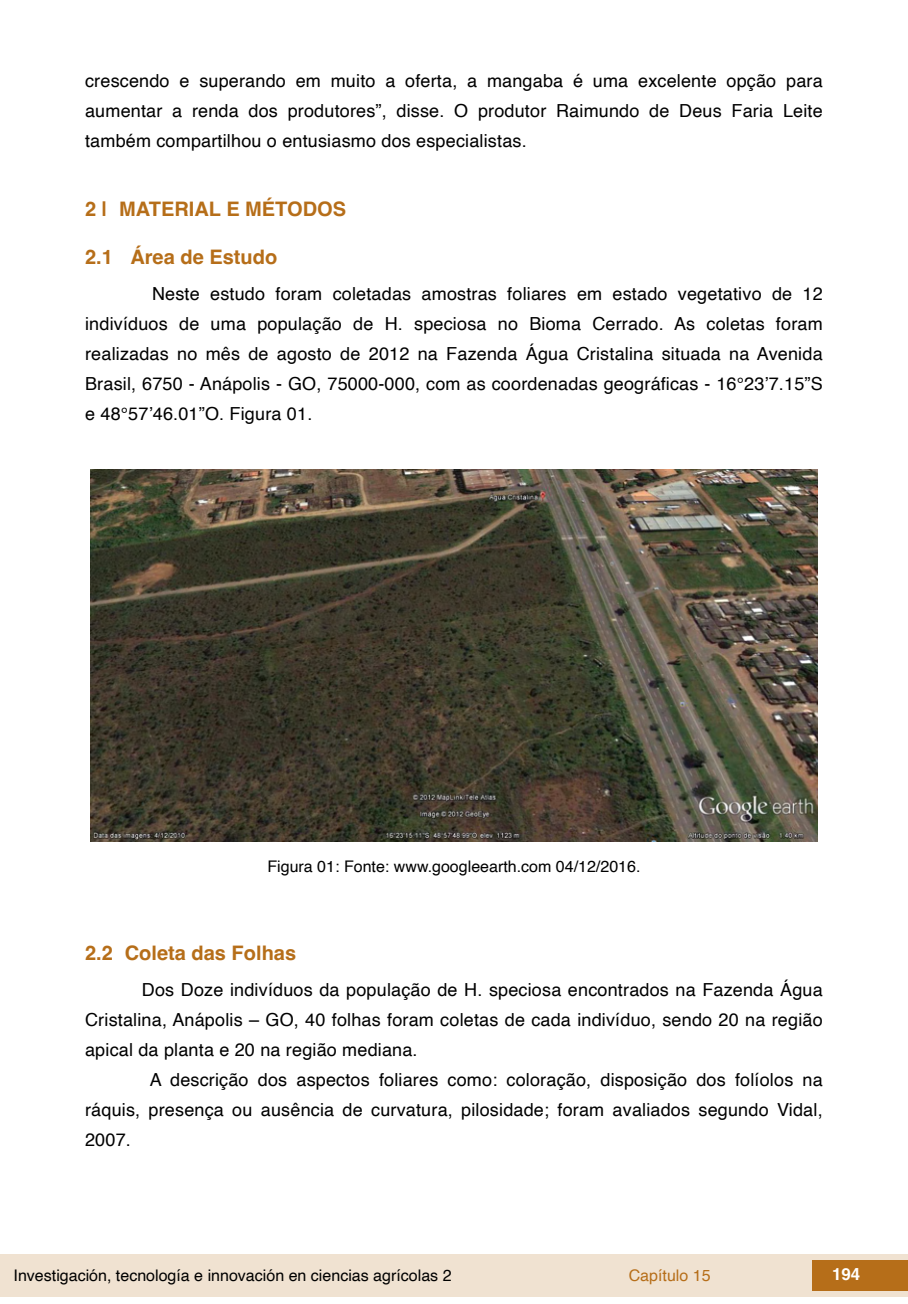
<style>
.page{position:relative;width:908px;height:1304px;background:#fff}
.page>*{position:absolute;margin:0;border:0;box-sizing:border-box;transform-origin:0 0}
.t1{font:700 20px "Helvetica";color:#b66e19}
.t2{font:18px/30px "Helvetica";letter-spacing:.01em;color:#000;text-align:justify}
.t3{font:700 16.8px "Helvetica";color:#fff}
.t4{font:16px "Helvetica";color:#000}
.t5{font:16px "Helvetica";color:#b66e19}
</style>
<div class="page">
<div style="left:0;top:1254px;width:906px;height:43px;background:#f0e2d1"></div>
<div style="left:812px;top:1261px;width:95px;height:30px;background:#b66e19"></div>
<img style="left:90px;top:470px;width:727px;height:372px">
<p class="t2" style="left:85px;top:66px;width:738px">crescendo e superando em muito a oferta, a mangaba é uma excelente opção para aumentar a renda dos produtores”, disse. O produtor Raimundo de Deus Faria Leite também compartilhou o entusiasmo dos especialistas.</p>
<p class="t1" style="left:85px;top:197px;width:262px">2 | MATERIAL E MÉTODOS</p>
<p class="t1" style="left:85px;top:245px;width:193px">2.1 Área de Estudo</p>
<p class="t2" style="left:85px;top:279px;width:738px;text-indent:67px">Neste estudo foram coletadas amostras foliares em estado vegetativo de 12 indivíduos de uma população de H. speciosa no Bioma Cerrado. As coletas foram realizadas no mês de agosto de 2012 na Fazenda Água Cristalina situada na Avenida Brasil, 6750 - Anápolis - GO, 75000-000, com as coordenadas geográficas - 16°23’7.15”S e 48°57’46.01”O. Figura 01.</p>
<p class="t4" style="left:267px;top:854px;width:374px">Figura 01: Fonte: www.googleearth.com 04/12/2016.</p>
<p class="t1" style="left:85px;top:941px;width:212px">2.2 Coleta das Folhas</p>
<p class="t2" style="left:85px;top:975px;width:738px;text-indent:57px">Dos Doze indivíduos da população de H. speciosa encontrados na Fazenda Água Cristalina, Anápolis – GO, 40 folhas foram coletas de cada indivíduo, sendo 20 na região apical da planta e 20 na região mediana.</p>
<p class="t2" style="left:85px;top:1065px;width:738px;text-indent:65px">A descrição dos aspectos foliares como: coloração, disposição dos folíolos na ráquis, presença ou ausência de curvatura, pilosidade; foram avaliados segundo Vidal, 2007.</p>
<p class="t4" style="left:14px;top:1263px;width:439px">Investigación, tecnología e innovación en ciencias agrícolas 2</p>
<p class="t5" style="left:628px;top:1263px;width:83px">Capítulo 15</p>
<p class="t3" style="left:831px;top:1264px;width:30px">194</p>
</div>
